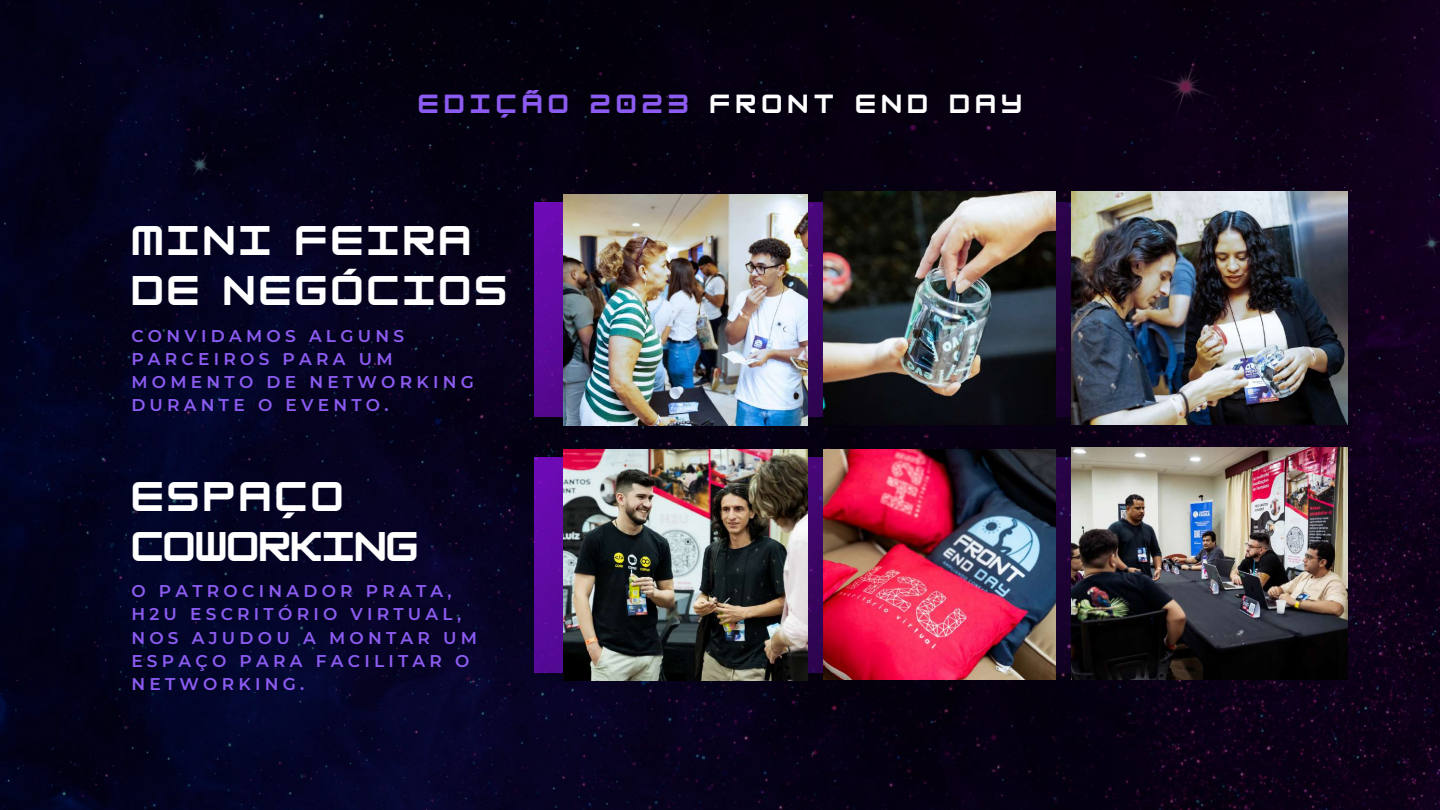
<style>
.page{position:relative;width:1440px;height:810px;background:#fff}
.page>*{position:absolute;margin:0;border:0;box-sizing:border-box;transform-origin:0 0}
.t1{font:700 36.2px/50.2px "HK Modular";letter-spacing:.115em;color:#fff}
.t2{font:700 36.2px/50.2px "HK Modular";color:#fff}
.t3{font:700 23px "HK Modular";letter-spacing:.25em;color:#fefefe}
.t4{font:600 17px/23.2px "Montserrat";letter-spacing:.25em;color:#8c5bf1}
.s1{color:#8c5bf1}
</style>
<div class="page">
<img style="left:0;top:0;width:1440px;height:810px">
<img style="left:535px;top:202px;width:905px;height:215px">
<img style="left:535px;top:458px;width:905px;height:214px">
<img style="left:1071px;top:191px;width:276px;height:234px">
<img style="left:563px;top:194px;width:245px;height:231px">
<img style="left:823px;top:191px;width:233px;height:234px">
<img style="left:823px;top:450px;width:233px;height:230px">
<img style="left:1071px;top:447px;width:276px;height:233px">
<img style="left:563px;top:450px;width:245px;height:230px">
<h2 class="t3" style="left:418px;top:90px;width:605px"><span class="s1">EDIÇÃO 2023</span> FRONT END DAY</h2>
<h1 class="t1" style="left:131px;top:215px;width:377px">MINI FEIRA<br>DE NEGÓCIOS</h1>
<p class="t4" style="left:131px;top:324px;width:344px">CONVIDAMOS ALGUNS<br>PARCEIROS PARA UM<br>MOMENTO DE NETWORKING<br>DURANTE O EVENTO.</p>
<h1 class="t2" style="left:131px;top:471px;width:288px">ESPAÇO<br>COWORKING</h1>
<p class="t4" style="left:131px;top:579px;width:347px">O PATROCINADOR PRATA,<br>H2U ESCRITÓRIO VIRTUAL,<br>NOS AJUDOU A MONTAR UM<br>ESPAÇO PARA FACILITAR O<br>NETWORKING.</p>
</div>
